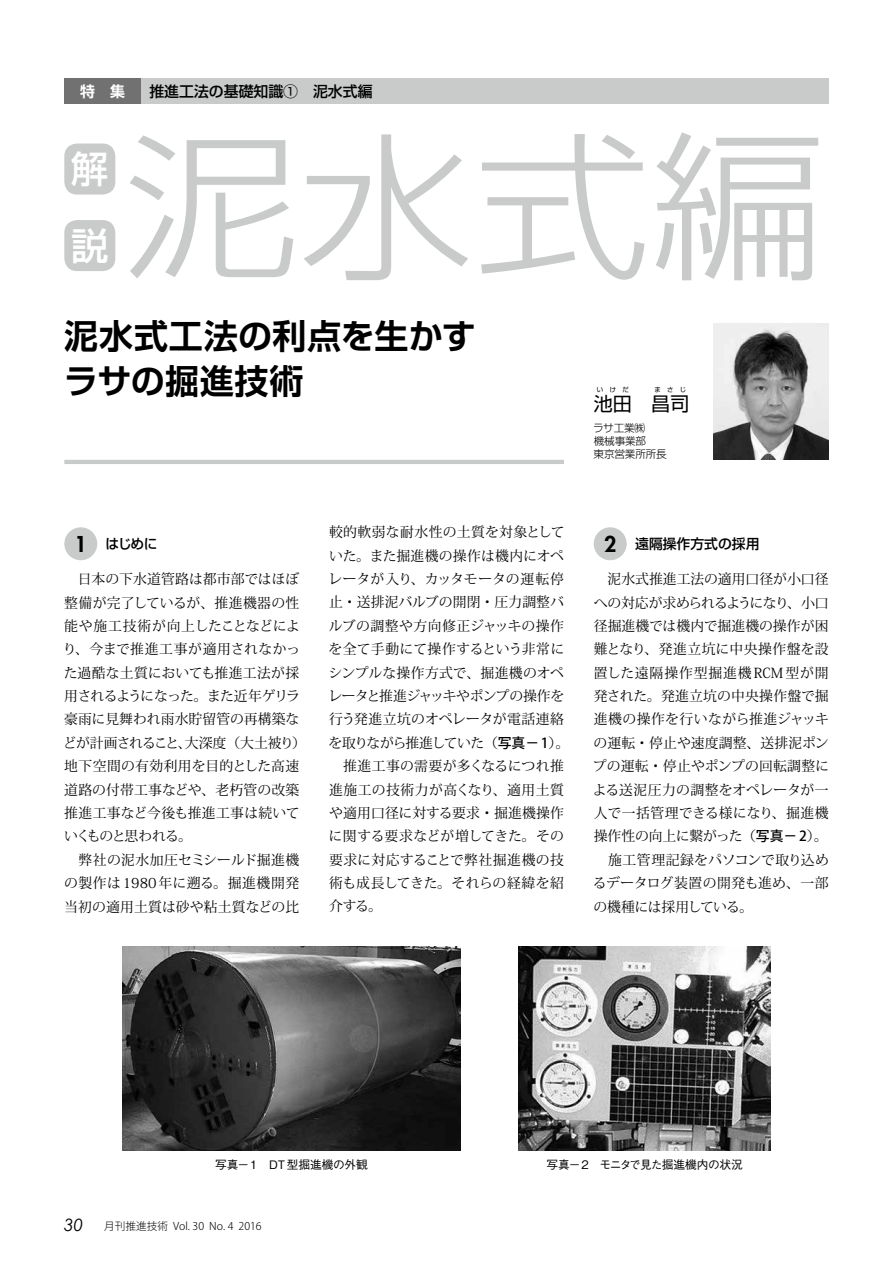
<style>
.page{position:relative;width:893px;height:1263px;background:#fff}
.page>*{position:absolute;margin:0;border:0;box-sizing:border-box;transform-origin:0 0}
.t1{font:300 159.45px "Shin Go Pro";color:#c9caca;scale:1.1 1}
.t2{font:500 37.2px/76.5px "Shin Go Pro";color:#fff}
.t3{font:700 34.05px/44.7px "Shin Go De";letter-spacing:.01em;color:#000}
.t4{font:19.2px "Shin Go Pro";color:#000}
.t5{font:500 14.85px "Shin Go Pro";color:#000}
.t6{font:700 14.85px "Shin Go De";color:#fff}
.t7{font:13.8px/23.4px "Koz Min Pr 6 N";letter-spacing:.005em;color:#000}
.t8{font:500 13.8px "Shin Go Pro";color:#000}
.t9{font:500 11.7px "Gothic BBB Pro";letter-spacing:-.035em;color:#000}
.t10{font:500 11.7px "Gothic BBB Pro";letter-spacing:-.005em;color:#000}
.t11{font:300 10.65px "Koz Go Pr 6 N";color:#000}
.t12{font:300 10.65px/12.8px "Shin Go Pro";letter-spacing:-.015em;color:#000}
.t13{font:6.45px "Shin Go Pro";letter-spacing:1em;color:#000}
.s1{font-family:"Futura";font-weight:800;font-size:21.3px}
.s2{font-family:"Koz Go Pr 6 N";font-weight:500}
.s3{font-family:"Century Gothic";font-weight:400;font-style:italic;font-size:16.95px}
</style>
<div class="page">
<div style="left:64px;top:527px;width:33px;height:33px;background:#c9caca;border-radius:50%"></div>
<div style="left:594px;top:527px;width:33px;height:33px;background:#c9caca;border-radius:50%"></div>
<div style="left:64px;top:79px;width:765px;height:25px;background:#c9caca"></div>
<div style="left:64px;top:79px;width:77px;height:25px;background:#727171"></div>
<img style="left:714px;top:323px;width:115px;height:136px">
<hr style="left:64px;top:460px;width:500px;height:4px;background:#c9caca">
<div style="left:64px;top:144px;width:51px;height:51px;background:#c9caca;border-radius:13px"></div>
<div style="left:64px;top:220px;width:51px;height:51px;background:#c9caca;border-radius:13px"></div>
<img style="left:123px;top:946px;width:337px;height:204px">
<img style="left:519px;top:946px;width:251px;height:204px">
<p class="t6" style="left:80px;top:82px;width:46px">特　集</p>
<p class="t5" style="left:149px;top:79px;width:225px">推進工法の基礎知識①　泥水式編</p>
<h2 class="t2" style="left:71px;top:126px;width:39px">解説</h2>
<h1 class="t1" style="left:124px;top:76px;width:639px">泥水式編</h1>
<h3 class="t3" style="left:64px;top:312px;width:413px">泥水式工法の利点を生かすラサの掘進技術</h3>
<p class="t13" style="left:597px;top:384px;width:33px">いけだ</p>
<p class="t13" style="left:654px;top:384px;width:33px">まさじ</p>
<p class="t12" style="left:593px;top:421px;width:75px">ラサ工業㈱<br>機械事業部<br>東京営業所所長</p>
<h3 class="t4" style="left:594px;top:388px;width:97px">池田 昌司</h3>
<p class="t8" style="left:75px;top:532px;width:84px"><span class="s1">1</span> はじめに</p>
<p class="t7" style="left:63px;top:568px;width:245px">　日本の下水道管路は都市部ではほぼ整備が完了しているが、推進機器の性能や施工技術が向上したことなどにより、今まで推進工事が適用されなかった過酷な土質においても推進工法が採用されるようになった。また近年ゲリラ豪雨に見舞われ雨水貯留管の再構築などが計画されること、大深度（大土被り）地下空間の有効利用を目的とした高速道路の付帯工事などや、老朽管の改築推進工事など今後も推進工事は続いていくものと思われる。<br>　弊社の泥水加圧セミシールド掘進機の製作は1980年に遡る。掘進機開発当初の適用土質は砂や粘土質などの比</p>
<p class="t7" style="left:328px;top:521px;width:243px">較的軟弱な耐水性の土質を対象としていた。また掘進機の操作は機内にオペレータが入り、カッタモータの運転停止・送排泥バルブの開閉・圧力調整バルブの調整や方向修正ジャッキの操作を全て手動にて操作するという非常にシンプルな操作方式で、掘進機のオペレータと推進ジャッキやポンプの操作を行う発進立坑のオペレータが電話連絡を取りながら推進していた（<span class="s2">写真− 1</span>）。　推進工事の需要が多くなるにつれ推進施工の技術力が高くなり、適用土質や適用口径に対する要求・掘進機操作に関する要求などが増してきた。その要求に対応することで弊社掘進機の技術も成長してきた。それらの経緯を紹介する。</p>
<p class="t8" style="left:604px;top:532px;width:157px"><span class="s1">2</span> 遠隔操作方式の採用</p>
<p class="t7" style="left:593px;top:568px;width:238px">　泥水式推進工法の適用口径が小口径への対応が求められるようになり、小口径掘進機では機内で掘進機の操作が困難となり、発進立坑に中央操作盤を設置した遠隔操作型掘進機RCM型が開発された。発進立坑の中央操作盤で掘進機の操作を行いながら推進ジャッキの運転・停止や速度調整、送排泥ポンプの運転・停止やポンプの回転調整による送泥圧力の調整をオペレータが一人で一括管理できる様になり、掘進機操作性の向上に繋がった（<span class="s2">写真− 2</span>）。　施工管理記録をパソコンで取り込めるデータログ装置の開発も進め、一部の機種には採用している。</p>
<p class="t10" style="left:215px;top:1155px;width:154px">写真−1　DT型掘進機の外観</p>
<p class="t9" style="left:546px;top:1155px;width:198px">写真−2　モニタで見た掘進機内の状況</p>
<p class="t11" style="left:64px;top:1220px;width:199px"><span class="s3">30</span> 月刊推進技術 Vol. 30 No. 4 2016</p>
</div>
